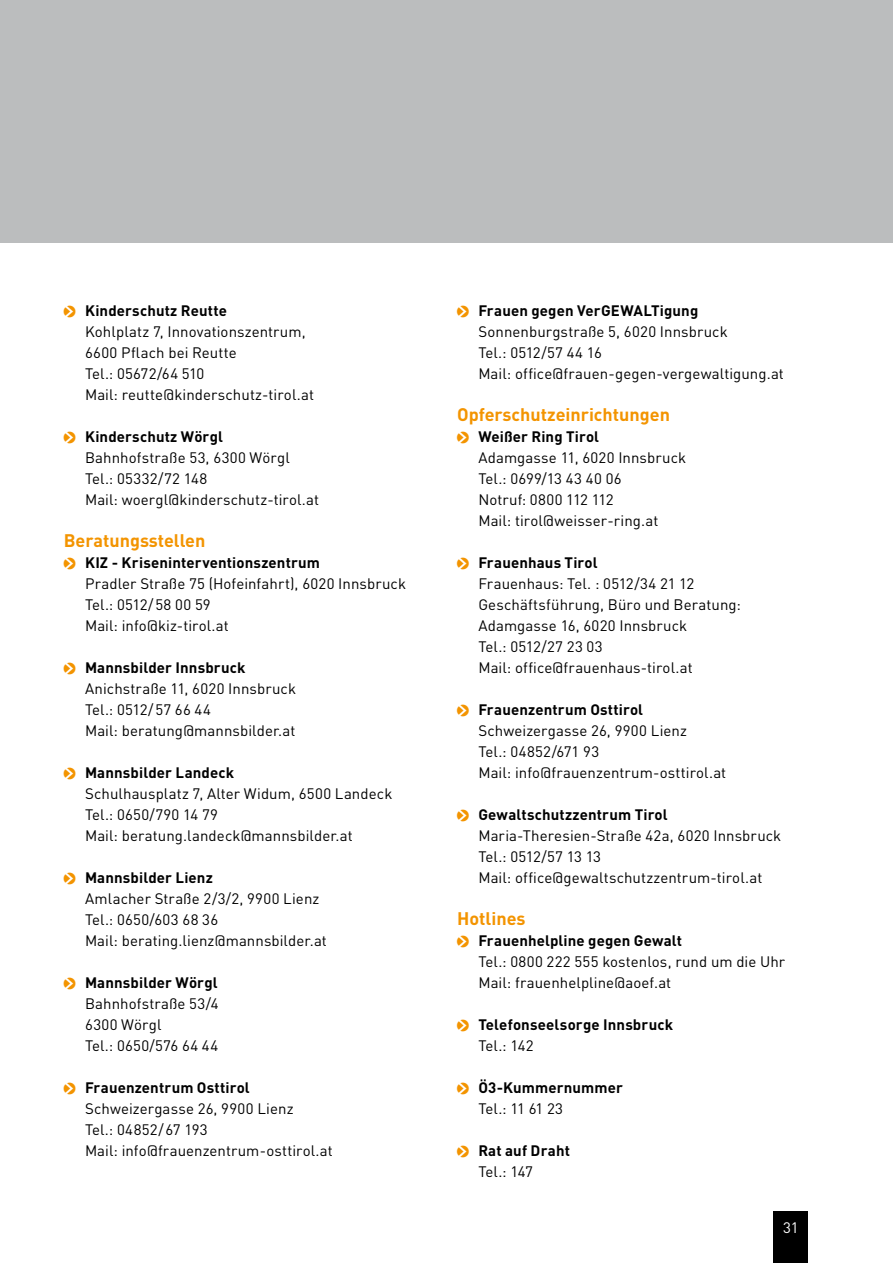
<style>
.page{position:relative;width:893px;height:1263px;background:#fff}
.page>*{position:absolute;margin:0;border:0;box-sizing:border-box;transform-origin:0 0}
.t1{font:700 18px "DIN";color:#f39400}
.t2{font:15px/21px "DIN";letter-spacing:.005em;color:#000}
.t3{font:700 15px/21px "DIN";letter-spacing:.01em;color:#000}
.t4{font:15px "DIN";color:#fff}
.s1{font-family:"Pointers";color:#f39400}
.s2{font-weight:700}
.s3{font-family:"Pointers";font-weight:400;color:#f39400}
.s4{font-weight:400}
</style>
<div class="page">
<div style="left:0;top:0;width:893px;height:242px;background:#bbbdbe"></div>
<div style="left:774px;top:1212px;width:34px;height:51px;background:#000"></div>
<p class="t2" style="left:85px;top:300px;width:230px;text-indent:-21px"><span class="s1">O</span> <span class="s2">Kinderschutz Reutte<br></span>Kohlplatz 7, Innovationszentrum,<br>6600 Pflach bei Reutte<br>Tel.: 05672/64 510<br>Mail: reutte@kinderschutz-tirol.at</p>
<p class="t2" style="left:85px;top:426px;width:236px;text-indent:-21px"><span class="s1">O</span> <span class="s2">Kinderschutz Wörgl<br></span>Bahnhofstraße 53, 6300 Wörgl<br>Tel.: 05332/72 148<br>Mail: woergl@kinderschutz-tirol.at</p>
<p class="t1" style="left:64px;top:529px;width:143px">Beratungsstellen</p>
<p class="t2" style="left:85px;top:552px;width:323px;text-indent:-21px"><span class="s1">O</span> <span class="s2">KIZ - Kriseninterventionszentrum<br></span>Pradler Straße 75 (Hofeinfahrt), 6020 Innsbruck<br>Tel.: 0512/58 00 59<br>Mail: info@kiz-tirol.at</p>
<p class="t2" style="left:85px;top:657px;width:213px;text-indent:-21px"><span class="s1">O</span> <span class="s2">Mannsbilder Innsbruck<br></span>Anichstraße 11, 6020 Innsbruck<br>Tel.: 0512/57 66 44<br>Mail: beratung@mannsbilder.at</p>
<p class="t2" style="left:85px;top:762px;width:309px;text-indent:-21px"><span class="s1">O</span> <span class="s2">Mannsbilder Landeck<br></span>Schulhausplatz 7, Alter Widum, 6500 Landeck<br>Tel.: 0650/790 14 79<br>Mail: beratung.landeck@mannsbilder.at</p>
<p class="t2" style="left:85px;top:867px;width:243px;text-indent:-21px"><span class="s1">O</span> <span class="s2">Mannsbilder Lienz<br></span>Amlacher Straße 2/3/2, 9900 Lienz<br>Tel.: 0650/603 68 36<br>Mail: berating.lienz@mannsbilder.at</p>
<p class="t2" style="left:85px;top:972px;width:135px;text-indent:-21px"><span class="s1">O</span> <span class="s2">Mannsbilder Wörgl<br></span>Bahnhofstraße 53/4<br>6300 Wörgl<br>Tel.: 0650/576 64 44</p>
<p class="t2" style="left:85px;top:1077px;width:249px;text-indent:-21px"><span class="s1">O</span> <span class="s2">Frauenzentrum Osttirol<br></span>Schweizergasse 26, 9900 Lienz<br>Tel.: 04852/67 193<br>Mail: info@frauenzentrum-osttirol.at</p>
<p class="t2" style="left:478px;top:300px;width:307px;text-indent:-21px"><span class="s1">O</span> <span class="s2">Frauen gegen VerGEWALTigung </span>Sonnenburgstraße 5, 6020 Innsbruck<br>Tel.: 0512/57 44 16<br>Mail: office@frauen-gegen-vergewaltigung.at</p>
<p class="t1" style="left:457px;top:403px;width:214px">Opferschutzeinrichtungen</p>
<p class="t2" style="left:478px;top:426px;width:209px;text-indent:-21px"><span class="s1">O</span> <span class="s2">Weißer Ring Tirol<br></span>Adamgasse 11, 6020 Innsbruck<br>Tel.: 0699/13 43 40 06<br>Notruf: 0800 112 112<br>Mail: tirol@weisser-ring.at</p>
<p class="t2" style="left:478px;top:552px;width:264px;text-indent:-21px"><span class="s1">O</span> <span class="s2">Frauenhaus Tirol<br></span>Frauenhaus: Tel. : 0512/34 21 12<br>Geschäftsführung, Büro und Beratung:<br>Adamgasse 16, 6020 Innsbruck<br>Tel.: 0512/27 23 03<br>Mail: office@frauenhaus-tirol.at</p>
<p class="t2" style="left:478px;top:699px;width:249px;text-indent:-21px"><span class="s1">O</span> <span class="s2">Frauenzentrum Osttirol<br></span>Schweizergasse 26, 9900 Lienz<br>Tel.: 04852/671 93<br>Mail: info@frauenzentrum-osttirol.at</p>
<p class="t2" style="left:478px;top:804px;width:304px;text-indent:-21px"><span class="s1">O</span> <span class="s2">Gewaltschutzzentrum Tirol </span>Maria-Theresien-Straße 42a, 6020 Innsbruck Tel.: 0512/57 13 13<br>Mail: office@gewaltschutzzentrum-tirol.at</p>
<p class="t1" style="left:457px;top:907px;width:70px">Hotlines</p>
<p class="t2" style="left:478px;top:930px;width:308px;text-indent:-21px"><span class="s1">O</span> <span class="s2">Frauenhelpline gegen Gewalt<br></span>Tel.: 0800 222 555 kostenlos, rund um die Uhr<br>Mail: frauenhelpline@aoef.at</p>
<p class="t3" style="left:478px;top:1013px;width:196px;text-indent:-21px"><span class="s3">O</span> Telefonseelsorge Innsbruck<br><span class="s4">Tel.: 142</span></p>
<p class="t3" style="left:478px;top:1076px;width:146px;text-indent:-21px"><span class="s3">O</span> Ö3-Kummernummer<br><span class="s4">Tel.: 11 61 23</span></p>
<p class="t3" style="left:478px;top:1139px;width:93px;text-indent:-21px"><span class="s3">O</span> Rat auf Draht<br><span class="s4">Tel.: 147</span></p>
<p class="t4" style="left:783px;top:1218px;width:17px">31</p>
</div>
